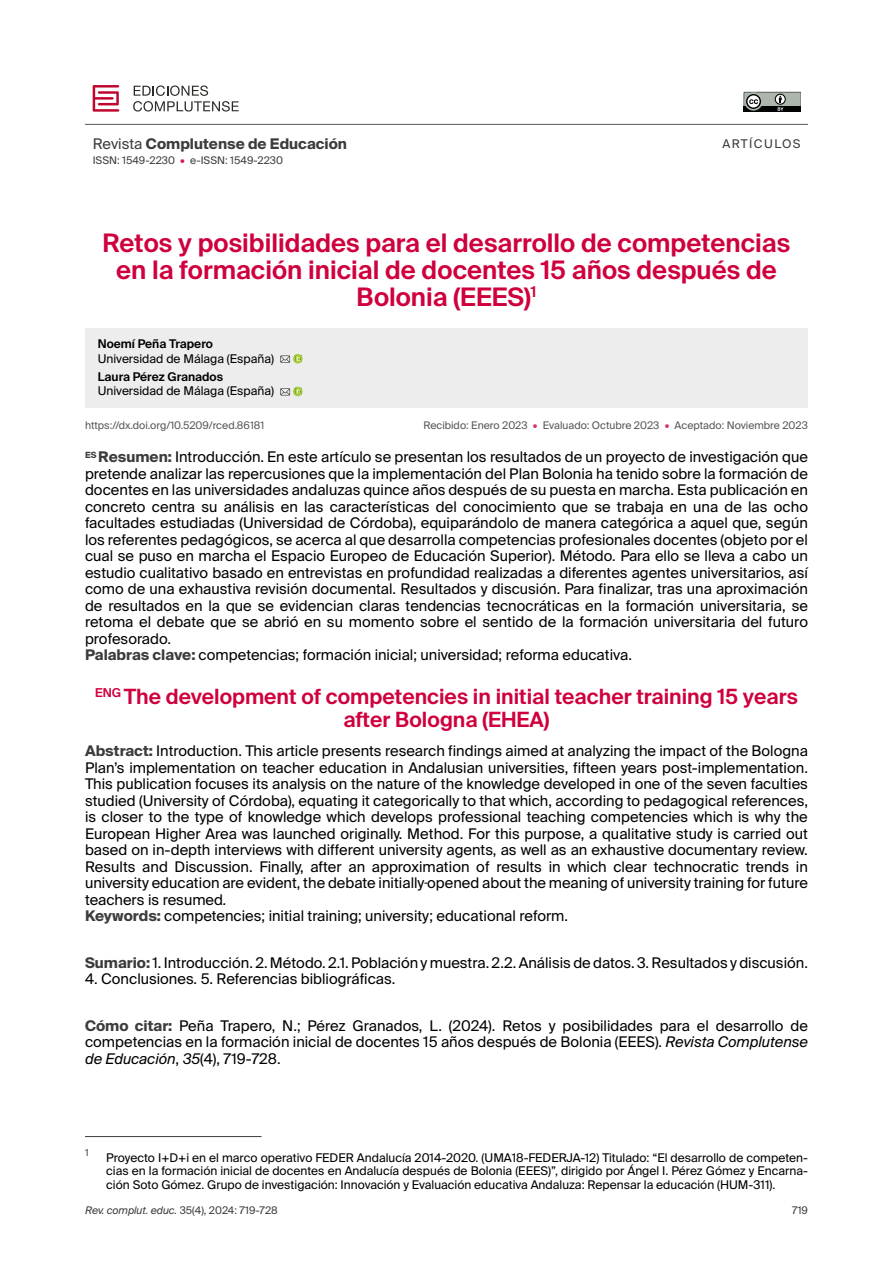
<style>
.page{position:relative;width:893px;height:1263px;background:#fff}
.page>*{position:absolute;margin:0;border:0;box-sizing:border-box;transform-origin:0 0}
.Título_original_ES{font:600 25.5px/27px "Suisse Intl";color:#cf003d;text-align:center}
.Título_traducido_EN{font:600 21px/22.5px "Suisse Intl";color:#cf003d;text-align:center}
.Resumen_abstract_-_I{font:14.7px/16.5px "Suisse Intl";color:#000;text-align:justify}
.Resumen_abstract{font:14.7px/16.5px "Suisse Intl";color:#000;text-align:justify}
.Como_Citar{font:14.7px/16.5px "Suisse Intl";color:#000;text-align:justify}
.Sumario{font:14.7px "Suisse Intl";color:#000}
.Palabras_clave_keywo{font:14.7px "Suisse Intl";color:#000}
.t1{font:700 14.7px "Suisse Intl";color:#3c3c3b}
.Notas_al_pie{font:12px/13.5px "Suisse Intl";color:#000;text-align:justify}
.Cargo{font:12px "Suisse Intl";color:#000}
.Autor{font:600 12px "Suisse Intl";color:#000}
.t2{font:12px "Suisse Intl";letter-spacing:.12em;color:#3c3c3b}
.Fechas{font:10.5px "Suisse Intl";color:#575756}
.t3{font:10.5px "Suisse Intl";color:#3c3c3b}
.Notas_al_pie-2{font:9.6px "Suisse Intl";color:#3c3c3b}
.s1{font-weight:400}
.s2{color:#d41a50}
.s3{color:#d83364}
.s4{font-weight:700;color:#3c3c3b}
.s5{font-style:italic}
</style>
<div class="page">
<div style="left:85px;top:328px;width:723px;height:80px;background:#ededed"></div>
<svg style="left:280px;top:354px;width:23px;height:9px"></svg>
<svg style="left:280px;top:387px;width:23px;height:9px"></svg>
<hr style="left:85px;top:1136px;width:176px;height:1px;background:#3c3c3b">
<hr style="left:85px;top:124px;width:723px;height:1px;background:#575756">
<svg style="left:744px;top:92px;width:56px;height:19px"></svg>
<svg style="left:93px;top:85px;width:26px;height:26px"></svg>
<svg style="left:133px;top:85px;width:106px;height:26px"></svg>
<p class="t1" style="left:93px;top:135px;width:256px"><span class="s1">Revista</span> Complutense de Educación</p>
<p class="t3" style="left:93px;top:154px;width:192px">ISSN: 1549-2230 <span class="s2">•</span> e-ISSN: 1549-2230</p>
<p class="t2" style="left:722px;top:136px;width:80px">ARTÍCULOS</p>
<p class="Título_original_ES" style="left:103px;top:229px;width:689px">Retos y posibilidades para el desarrollo de competencias en la formación inicial de docentes 15 años después de<br>Bolonia (EEES)<sup>1</sup></p>
<p class="Autor" style="left:98px;top:337px;width:117px">Noemí Peña Trapero</p>
<p class="Cargo" style="left:98px;top:351px;width:178px">Universidad de Málaga (España)</p>
<p class="Autor" style="left:98px;top:370px;width:127px">Laura Pérez Granados</p>
<p class="Cargo" style="left:98px;top:384px;width:178px">Universidad de Málaga (España)</p>
<p class="Fechas" style="left:85px;top:419px;width:181px">https://dx.doi.org/10.5209/rced.86181</p>
<p class="Fechas" style="left:423px;top:419px;width:386px">Recibido: Enero 2023 <span class="s3">•</span> Evaluado: Octubre 2023 <span class="s3">•</span> Aceptado: Noviembre 2023</p>
<p class="Resumen_abstract_-_I" style="left:85px;top:449px;width:724px"><sup>ES</sup> <span class="s4">Resumen:</span> Introducción. En este artículo se presentan los resultados de un proyecto de investigación que pretende analizar las repercusiones que la implementación del Plan Bolonia ha tenido sobre la formación de docentes en las universidades andaluzas quince años después de su puesta en marcha. Esta publicación en concreto centra su análisis en las características del conocimiento que se trabaja en una de las ocho facultades estudiadas (Universidad de Córdoba), equiparándolo de manera categórica a aquel que, según los referentes pedagógicos, se acerca al que desarrolla competencias profesionales docentes (objeto por el cual se puso en marcha el Espacio Europeo de Educación Superior). Método. Para ello se lleva a cabo un estudio cualitativo basado en entrevistas en profundidad realizadas a diferentes agentes universitarios, así como de una exhaustiva revisión documental. Resultados y discusión. Para finalizar, tras una aproximación de resultados en la que se evidencian claras tendencias tecnocráticas en la formación universitaria, se retoma el debate que se abrió en su momento sobre el sentido de la formación universitaria del futuro profesorado.</p>
<p class="Resumen_abstract" style="left:85px;top:647px;width:548px"><span class="s4">Palabras clave:</span> competencias; formación inicial; universidad; reforma educativa.</p>
<p class="Título_traducido_EN" style="left:95px;top:686px;width:704px"><sup>ENG</sup> The development of competencies in initial teacher training 15 years after Bologna (EHEA)</p>
<p class="Resumen_abstract" style="left:85px;top:743px;width:724px"><span class="s4">Abstract:</span> Introduction. This article presents research findings aimed at analyzing the impact of the Bologna Plan’s implementation on teacher education in Andalusian universities, fifteen years post-implementation.<br>This publication focuses its analysis on the nature of the knowledge developed in one of the seven faculties studied (University of Córdoba), equating it categorically to that which, according to pedagogical references, is closer to the type of knowledge which develops professional teaching competencies which is why the European Higher Area was launched originally. Method. For this purpose, a qualitative study is carried out based on in-depth interviews with different university agents, as well as an exhaustive documentary review.<br>Results and Discussion. Finally, after an approximation of results in which clear technocratic trends in university education are evident, the debate initially opened about the meaning of university training for future teachers is resumed<span class="s5">.</span></p>
<p class="Palabras_clave_keywo" style="left:85px;top:907px;width:485px"><span class="s4">Keywords:</span> competencies; initial training; university; educational reform.</p>
<p class="Sumario" style="left:85px;top:954px;width:724px"><span class="s4">Sumario:</span>1. Introducción. 2. Método. 2.1. Población y muestra. 2.2. Análisis de datos. 3. Resultados y discusión.</p>
<p class="Sumario" style="left:85px;top:970px;width:312px">4. Conclusiones. 5. Referencias bibliográficas.</p>
<p class="Como_Citar" style="left:85px;top:1017px;width:724px"><span class="s4">Cómo citar:</span> Peña Trapero, N.; Pérez Granados, L. (2024). Retos y posibilidades para el desarrollo de competencias en la formación inicial de docentes 15 años después de Bolonia (EEES). <span class="s5">Revista Complutense de Educación</span>, <span class="s5">35</span>(4), 719-728.</p>
<p class="Notas_al_pie-2" style="left:85px;top:1147px;width:5px">1</p>
<p class="Notas_al_pie" style="left:106px;top:1151px;width:703px">Proyecto I+D+i en el marco operativo FEDER Andalucía 2014-2020. (UMA18-FEDERJA-12) Titulado: “El desarrollo de competen&shy;cias en la formación inicial de docentes en Andalucía después de Bolonia (EEES)”, dirigido por Ángel I. Pérez Gómez y Encarna&shy;ción Soto Gómez. Grupo de investigación: Innovación y Evaluación educativa Andaluza: Repensar la educación (HUM-311).</p>
<p class="t3" style="left:85px;top:1204px;width:194px"><span class="s5">Rev. complut. educ.</span> 35(4), 2024: 719-728</p>
<p class="t3" style="left:792px;top:1204px;width:17px">719</p>
</div>
